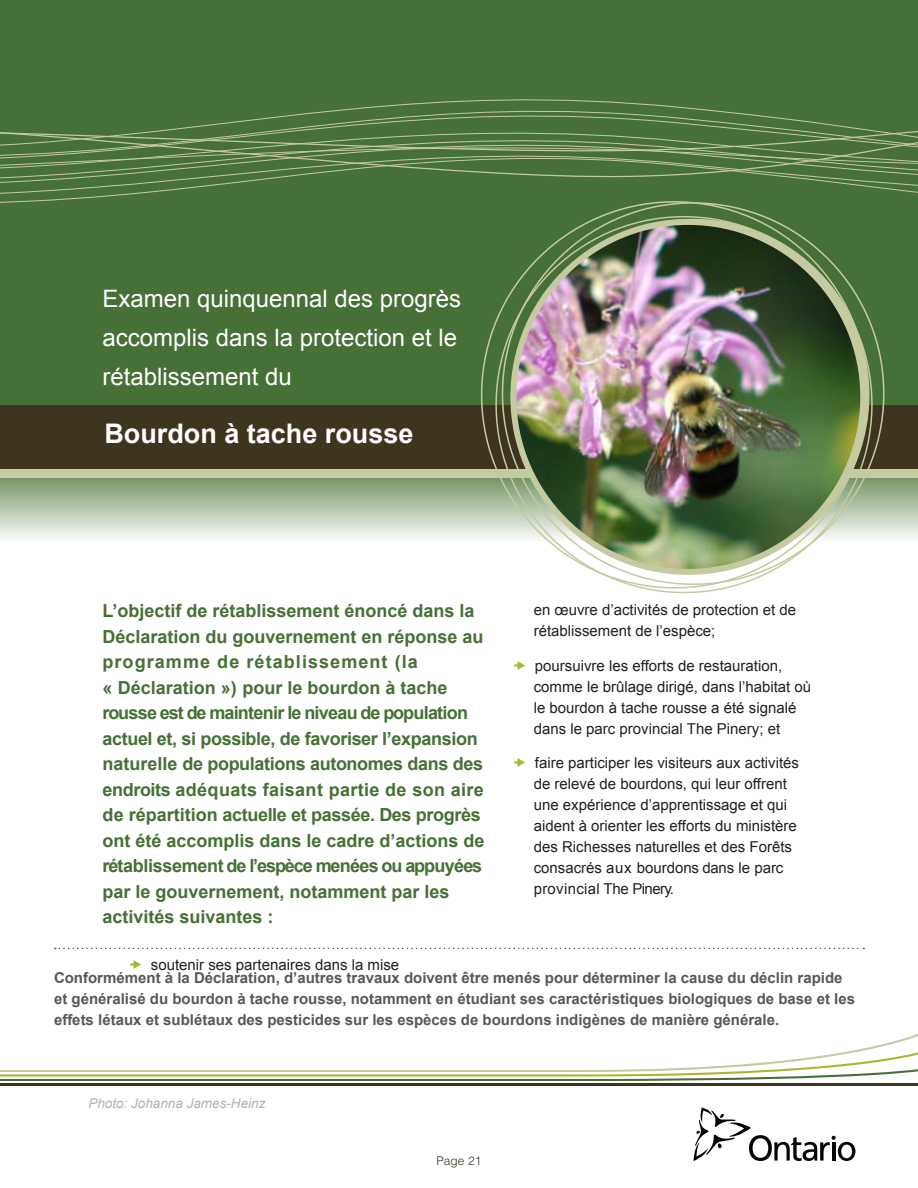
<style>
.page{position:relative;width:918px;height:1188px;background:#fff}
.page>*{position:absolute;margin:0;border:0;box-sizing:border-box;transform-origin:0 0}
.t1{font:700 27px "Arial";color:#fff}
.t2{font:24px/39px "Arial";color:#fff}
.Cover_Page_call_out{font:700 18px/25.5px "Arial";color:#467035}
.t3{font:15px/21px "Arial";color:#231f20}
.Cover_Page_Body{font:700 15px/21px "Arial";color:#57585a}
.white_photo_credit{font:italic 13.5px "Arial";color:#b2b3b7}
.t4{font:300 12px "Helvetica";color:#3d351f}
</style>
<div class="page">
<div style="left:0;top:0;width:918px;height:468px;background:#467035"></div>
<svg style="left:0;top:477px;width:918px;height:61px;background:#b5c6ae"></svg>
<div style="left:0;top:405px;width:918px;height:64px;background:#3d351f"></div>
<div style="left:0;top:469px;width:918px;height:8px;background:#c5caa0"></div>
<svg style="left:457px;top:477px;width:15px;height:61px"></svg>
<svg style="left:472px;top:204px;width:424px;height:390px"></svg>
<img style="left:513px;top:222px;width:350px;height:350px;border-radius:175px">
<svg style="left:0;top:195px;width:719px;height:9px"></svg>
<svg style="left:283px;top:99px;width:481px;height:17px"></svg>
<svg style="left:223px;top:116px;width:598px;height:7px"></svg>
<svg style="left:173px;top:123px;width:690px;height:6px"></svg>
<svg style="left:0;top:180px;width:918px;height:15px"></svg>
<svg style="left:0;top:130px;width:918px;height:50px"></svg>
<hr style="left:0;top:1083px;width:918px;height:3px;background:#3d351f">
<svg style="left:0;top:1034px;width:918px;height:47px"></svg>
<svg style="left:694px;top:1108px;width:161px;height:53px"></svg>
<svg style="left:55px;top:948px;width:809px;height:1px"></svg>
<p class="t2" style="left:102px;top:279px;width:360px">Examen quinquennal des progrès accomplis dans la protection et le rétablissement du</p>
<p class="t1" style="left:104px;top:418px;width:311px">Bourdon à tache rousse</p>
<p class="Cover_Page_call_out" style="left:102px;top:598px;width:384px">L’objectif de rétablissement énoncé dans la Déclaration du gouvernement en réponse au programme de rétablissement (la<br>« Déclaration ») pour le bourdon à tache rousse est de maintenir le niveau de population actuel et, si possible, de favoriser l’expansion naturelle de populations autonomes dans des endroits adéquats faisant partie de son aire de répartition actuelle et passée. Des progrès ont été accomplis dans le cadre d’actions de rétablissement de l’espèce menées ou appuyées par le gouvernement, notamment par les activités suivantes :</p>
<p class="t3" style="left:151px;top:954px;width:250px">soutenir ses partenaires dans la mise</p>
<p class="t3" style="left:534px;top:599px;width:264px">en œuvre d’activités de protection et de rétablissement de l’espèce;</p>
<p class="t3" style="left:534px;top:655px;width:279px">poursuivre les efforts de restauration, comme le brûlage dirigé, dans l’habitat où le bourdon à tache rousse a été signalé dans le parc provincial The Pinery; et</p>
<p class="t3" style="left:534px;top:752px;width:267px">faire participer les visiteurs aux activités de relevé de bourdons, qui leur offrent une expérience d’apprentissage et qui aident à orienter les efforts du ministère des Richesses naturelles et des Forêts consacrés aux bourdons dans le parc provincial The Pinery.</p>
<p class="Cover_Page_Body" style="left:54px;top:967px;width:803px">Conformément à la Déclaration, d’autres travaux doivent être menés pour déterminer la cause du déclin rapide et généralisé du bourdon à tache rousse, notamment en étudiant ses caractéristiques biologiques de base et les effets létaux et sublétaux des pesticides sur les espèces de bourdons indigènes de manière générale.</p>
<p class="white_photo_credit" style="left:88px;top:1094px;width:179px">Photo: Johanna James-Heinz</p>
<p class="t4" style="left:437px;top:1153px;width:46px">Page 21</p>
</div>
